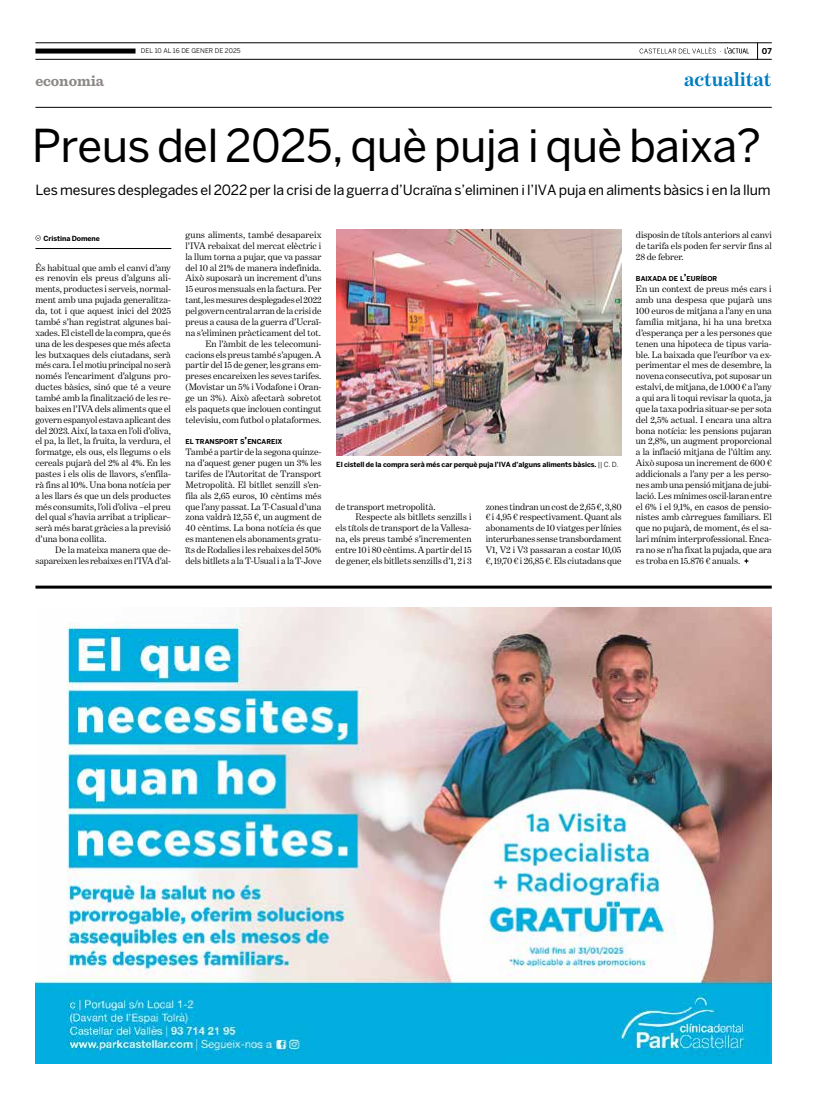
<style>
.page{position:relative;width:820px;height:1106px;background:#fff}
.page>*{position:absolute;margin:0;border:0;box-sizing:border-box;transform-origin:0 0}
.t1{font:45px "Benton Sans";letter-spacing:-.015em;color:#000}
.t2{font:700 20px "Benton Modern One";letter-spacing:-.005em;color:#007dc1}
.t3{font:700 15px "Sentinel";letter-spacing:-.005em;color:#8c8886}
.t4{font:14px "Benton Sans";letter-spacing:-.01em;color:#000}
.t5{font:9.5px/10.9px "Benton Modern One";color:#000;text-align:justify}
.t6{font:700 8px "Benton Sans";color:#000}
.t7{font:700 7px "Benton Sans";letter-spacing:-.01em;color:#000}
.t8{font:700 6.7px "Benton Sans";letter-spacing:-.005em;color:#000}
.t9{font:6.5px "Benton Sans";letter-spacing:.005em;color:#000}
.s1{font-size:9.6px}
.s2{font-weight:400}
</style>
<div class="page">
<svg style="left:757px;top:44px;width:1px;height:15px"></svg>
<svg style="left:639px;top:47px;width:109px;height:7px"></svg>
<hr style="left:35px;top:107px;width:736px;height:1px;background:#000">
<hr style="left:35px;top:43px;width:736px;height:1px;background:#000">
<hr style="left:35px;top:59px;width:736px;height:1px;background:#000">
<div style="left:35px;top:49px;width:100px;height:5px;background:#000"></div>
<hr style="left:35px;top:585px;width:736px;height:3px;background:#000">
<img style="left:336px;top:230px;width:285px;height:225px">
<svg style="left:35px;top:235px;width:6px;height:6px"></svg>
<hr style="left:35px;top:248px;width:136px;height:1px;background:#000">
<svg style="left:743px;top:558px;width:6px;height:6px"></svg>
<img style="left:35px;top:607px;width:736px;height:456px">
<p class="t9" style="left:141px;top:47px;width:101px">DEL 10 AL 16 DE GENER DE 2025</p>
<p class="t6" style="left:761px;top:46px;width:11px">07</p>
<h3 class="t3" style="left:35px;top:69px;width:70px">economia</h3>
<h2 class="t2" style="left:684px;top:68px;width:89px">actualitat</h2>
<h1 class="t1" style="left:32px;top:119px;width:730px">Preus del 2025, què puja i què baixa?</h1>
<h3 class="t4" style="left:35px;top:181px;width:736px">Les mesures desplegades el 2022 per la crisi de la guerra d’Ucraïna s’eliminen i l’IVA puja en aliments bàsics i en la llum</h3>
<p class="t7" style="left:43px;top:234px;width:58px">Cristina Domene</p>
<p class="t5" style="left:635px;top:229px;width:137px">disposin de títols anteriors al canvi de tarifa els poden fer servir fins al 28 de febrer.</p>
<p class="t8" style="left:635px;top:275px;width:83px">BAIXADA DE L<span class="s1">’</span>EURÍBOR</p>
<p class="t5" style="left:635px;top:284px;width:137px">En un context de preus més cars i amb una despesa que pujarà uns 100 euros de mitjana a l’any en una família mitjana, hi ha una bretxa d’esperança per a les persones que tenen una hipoteca de tipus varia&shy;ble. La baixada que l’euríbor va ex&shy;perimentar el mes de desembre, la novena consecutiva, pot suposar un estalvi, de mitjana, de 1.000 € a l’any a qui ara li toqui revisar la quota, ja que la taxa podria situar-se per sota del 2,5% actual. I encara una altra bona notícia: les pensions pujaran un 2,8%, un augment proporcional a la inflació mitjana de l’últim any.<br>Això suposa un increment de 600 € addicionals a l’any per a les perso&shy;nes amb una pensió mitjana de jubi&shy;lació. Les mínimes oscil·laran entre el 6% i el 9,1%, en casos de pensio&shy;nistes amb càrregues familiars. El que no pujarà, de moment, és el sa&shy;lari mínim interprofessional. Enca&shy;ra no se n’ha fixat la pujada, que ara es troba en 15.876 € anuals.</p>
<p class="t5" style="left:185px;top:229px;width:137px;text-align:right">guns aliments, també desapareix l’IVA rebaixat del mercat elèctric i la llum torna a pujar, que va passar del 10 al 21% de manera indefinida.<br>Això suposarà un increment d’uns 15 euros mensuals en la factura. Per tant, les mesures desplegades el 2022 pel govern central arran de la crisi de preus a causa de la guerra d’Ucraï&shy;na s’eliminen pràcticament del tot.<br>En l’àmbit de les telecomuni&shy;cacions els preus també s’apugen. A partir del 15 de gener, les grans em&shy;preses encareixen les seves tarifes. (Movistar un 5% i Vodafone i Oran&shy;ge un 3%). Això afectarà sobretot els paquets que inclouen contingut televisiu, com futbol o plataformes.</p>
<p class="t8" style="left:185px;top:438px;width:98px">EL TRANSPORT S<span class="s1">’</span>ENCAREIX</p>
<p class="t5" style="left:185px;top:446px;width:137px">També a partir de la segona quinze&shy;na d’aquest gener pugen un 3% les tarifes de l’Autoritat de Transport Metropolità. El bitllet senzill s’en&shy;fila als 2,65 euros, 10 cèntims més que l’any passat. La T-Casual d’una zona valdrà 12,55 €, un augment de 40 cèntims. La bona notícia és que es mantenen els abonaments gratu&shy;ïts de Rodalies i les rebaixes del 50% dels bitllets a la T-Usual i a la T-Jove</p>
<p class="t5" style="left:35px;top:262px;width:137px">És habitual que amb el canvi d’any es renovin els preus d’alguns ali&shy;ments, productes i serveis, normal&shy;ment amb una pujada generalitza&shy;da, tot i que aquest inici del 2025 també s’han registrat algunes bai&shy;xades. El cistell de la compra, que és una de les despeses que més afecta les butxaques dels ciutadans, serà més cara. I el motiu principal no serà només l’encariment d’alguns pro&shy;ductes bàsics, sinó que té a veure també amb la finalització de les re&shy;baixes en l’IVA dels aliments que el govern espanyol estava aplicant des del 2023. Així, la taxa en l’oli d’oliva, el pa, la llet, la fruita, la verdura, el formatge, els ous, els llegums o els cereals pujarà del 2% al 4%. En les pastes i els olis de llavors, s’enfila&shy;rà fins al 10%. Una bona notícia per a les llars és que un dels productes més consumits, l’oli d’oliva –el preu del qual s’havia arribat a triplicar– serà més barat gràcies a la previsió d’una bona collita.</p>
<p class="t5" style="left:35px;top:544px;width:137px;text-align:right">De la mateixa manera que de&shy;sapareixen les rebaixes en l’IVA d’al-</p>
<p class="t7" style="left:336px;top:460px;width:283px">El cistell de la compra serà més car perquè puja l’IVA d’alguns aliments bàsics. <span class="s2">|| C. D.</span></p>
<p class="t5" style="left:335px;top:501px;width:101px">de transport metropolità.</p>
<p class="t5" style="left:355px;top:512px;width:117px">Respecte als bitllets senzills i</p>
<p class="t5" style="left:335px;top:522px;width:137px">els títols de transport de la Vallesa-</p>
<p class="t5" style="left:335px;top:533px;width:137px">na, els preus també s’incrementen</p>
<p class="t5" style="left:335px;top:544px;width:137px">entre 10 i 80 cèntims. A partir del 15</p>
<p class="t5" style="left:335px;top:555px;width:137px">de gener, els bitllets senzills d’1, 2 i 3</p>
<p class="t5" style="left:485px;top:501px;width:137px">zones tindran un cost de 2,65 €, 3,80 € i 4,95 € respectivament. Quant als abonaments de 10 viatges per línies interurbanes sense transbordament V1, V2 i V3 passaran a costar 10,05 €, 19,70 € i 26,85 €. Els ciutadans que</p>
</div>
